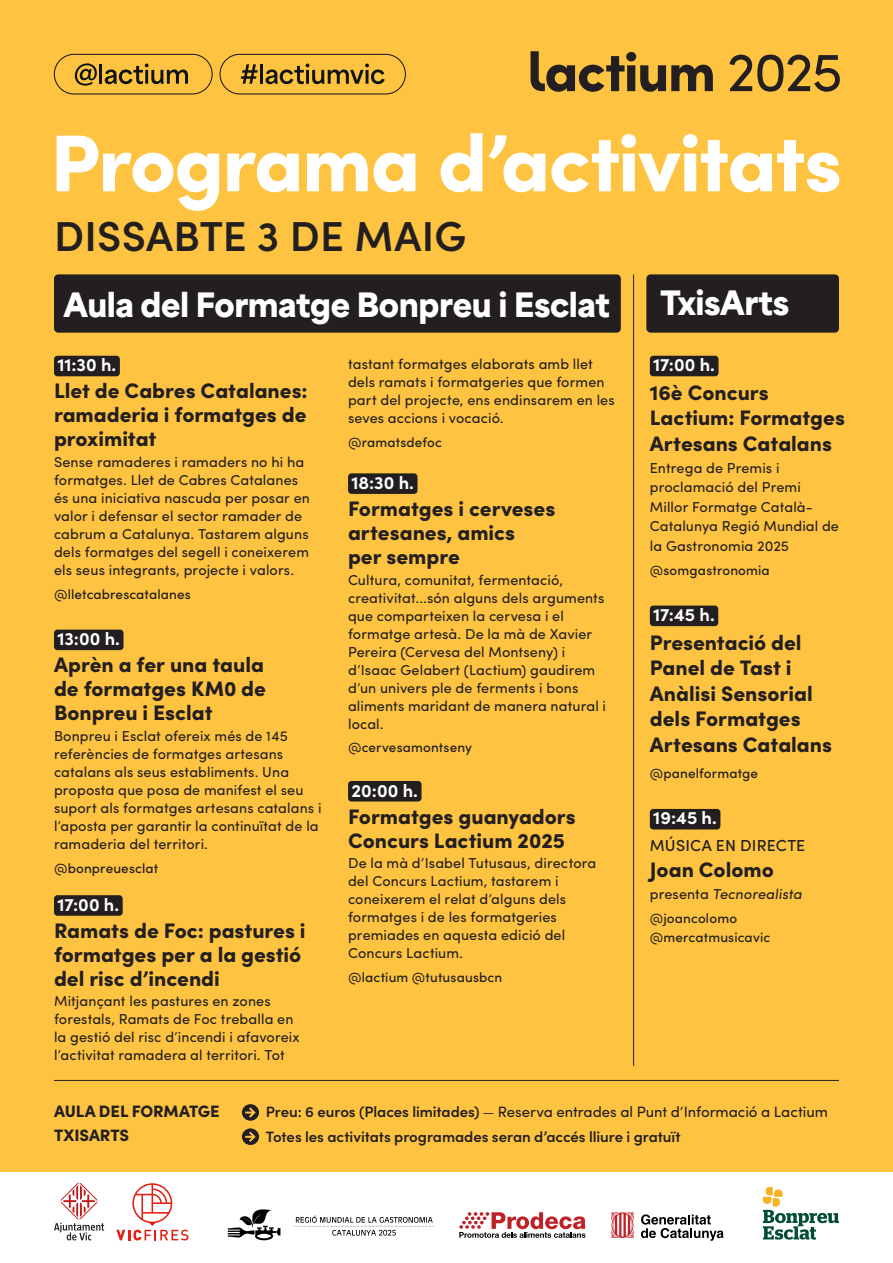
<style>
.page{position:relative;width:893px;height:1263px;background:#fff}
.page>*{position:absolute;margin:0;border:0;box-sizing:border-box;transform-origin:0 0}
.t1{font:900 80.7px "Sofia Pro";letter-spacing:-.025em;color:#fff}
.t2{font:900 55.2px "Sofia Pro";letter-spacing:-.03em;color:#231f20}
.t3{font:600 42px "Sofia Pro";letter-spacing:.005em;color:#231f20}
.t4{font:900 31.5px "Area Normal";letter-spacing:-.015em;color:#fff}
.t5{font:900 21px/24px "Sofia Pro";color:#231f20}
.t6{font:700 18px "Sofia Pro";color:#fff}
.t7{font:900 16.5px "Sofia Pro";letter-spacing:-.005em;color:#231f20}
.t8{font:500 15.9px "Sofia Pro";letter-spacing:.01em;color:#231f20}
.t9{font:15px "Sofia Pro";letter-spacing:-.005em;color:#231f20}
.t10{font:600 15px "Sofia Pro";letter-spacing:-.005em;color:#231f20}
.t11{font:14.4px/18px "Sofia Pro";letter-spacing:.01em;color:#231f20}
.t12{font:500 13.5px/19.5px "Sofia Pro";letter-spacing:.01em;color:#231f20}
.s1{font-weight:400}
.s2{font-weight:600}
.s3{font-weight:300}
</style>
<div class="page">
<div style="left:0;top:0;width:893px;height:1171px;background:#fec340"></div>
<div style="left:54px;top:356px;width:66px;height:20px;background:#231f20;border-radius:3px"></div>
<div style="left:54px;top:630px;width:69px;height:20px;background:#231f20;border-radius:3px"></div>
<div style="left:54px;top:895px;width:69px;height:21px;background:#231f20;border-radius:3px"></div>
<div style="left:348px;top:473px;width:69px;height:21px;background:#231f20;border-radius:3px"></div>
<div style="left:348px;top:781px;width:74px;height:20px;background:#231f20;border-radius:3px"></div>
<div style="left:242px;top:1104px;width:17px;height:17px;background:#231f20;border-radius:50%"></div>
<svg style="left:245px;top:1107px;width:11px;height:11px"></svg>
<svg style="left:242px;top:1128px;width:17px;height:17px"></svg>
<svg style="left:245px;top:1132px;width:11px;height:10px"></svg>
<hr style="left:54px;top:1080px;width:785px;height:1px;background:#231f20">
<div style="left:54px;top:54px;width:158px;height:40px;border:1px solid #101414;border-radius:20px"></div>
<svg style="left:75px;top:63px;width:22px;height:23px"></svg>
<hr style="left:99px;top:64px;width:3px;height:20px;background:#101414">
<svg style="left:105px;top:64px;width:83px;height:20px"></svg>
<div style="left:220px;top:54px;width:186px;height:40px;border:1px solid #101414;border-radius:20px"></div>
<svg style="left:241px;top:64px;width:17px;height:20px"></svg>
<hr style="left:260px;top:64px;width:3px;height:20px;background:#101414">
<svg style="left:266px;top:64px;width:119px;height:20px"></svg>
<svg style="left:763px;top:1187px;width:76px;height:52px"></svg>
<svg style="left:54px;top:1182px;width:50px;height:58px"></svg>
<svg style="left:116px;top:1183px;width:72px;height:57px"></svg>
<svg style="left:611px;top:1212px;width:23px;height:26px"></svg>
<svg style="left:641px;top:1214px;width:82px;height:27px"></svg>
<svg style="left:228px;top:1209px;width:52px;height:31px"></svg>
<svg style="left:294px;top:1215px;width:140px;height:20px"></svg>
<svg style="left:459px;top:1212px;width:126px;height:26px"></svg>
<hr style="left:633px;top:274px;width:1px;height:792px;background:#231f20">
<div style="left:54px;top:274px;width:567px;height:59px;background:#231f20;border-radius:4px"></div>
<div style="left:646px;top:274px;width:193px;height:59px;background:#231f20;border-radius:4px"></div>
<div style="left:650px;top:356px;width:68px;height:20px;background:#231f20;border-radius:3px"></div>
<div style="left:650px;top:606px;width:68px;height:20px;background:#231f20;border-radius:3px"></div>
<div style="left:650px;top:809px;width:70px;height:20px;background:#231f20;border-radius:3px"></div>
<p class="t2" style="left:527px;top:28px;width:317px">lactium <span class="s1">2025</span></p>
<p class="t1" style="left:50px;top:100px;width:793px">Programa d’activitats</p>
<p class="t3" style="left:54px;top:205px;width:414px">DISSABTE 3 DE MAIG</p>
<p class="t4" style="left:64px;top:276px;width:548px">Aula del Formatge Bonpreu i Esclat</p>
<p class="t4" style="left:660px;top:274px;width:130px">TxisArts</p>
<p class="t6" style="left:57px;top:351px;width:60px">11:30 h.</p>
<p class="t5" style="left:54px;top:377px;width:255px;text-align:justify">Llet de Cabres Catalanes: ramaderia i formatges de proximitat</p>
<p class="t11" style="left:54px;top:452px;width:257px">Sense ramaderes i ramaders no hi ha formatges. Llet de Cabres Catalanes és una iniciativa nascuda per posar en valor i defensar el sector ramader de cabrum a Catalunya. Tastarem alguns dels formatges del segell i coneixerem els seus integrants, projecte i valors.</p>
<p class="t12" style="left:54px;top:583px;width:138px">@lletcabrescatalanes</p>
<p class="t6" style="left:57px;top:625px;width:64px">13:00 h.</p>
<p class="t5" style="left:54px;top:651px;width:214px;text-align:justify">Aprèn a fer una taula de formatges KM0 de Bonpreu i Esclat</p>
<p class="t11" style="left:54px;top:726px;width:269px">Bonpreu i Esclat ofereix més de 145 referències de formatges artesans catalans als seus establiments. Una proposta que posa de manifest el seu suport als formatges artesans catalans i l’aposta per garantir la continuïtat de la ramaderia del territori.</p>
<p class="t12" style="left:54px;top:857px;width:106px">@bonpreuesclat</p>
<p class="t6" style="left:57px;top:890px;width:63px">17:00 h.</p>
<p class="t5" style="left:54px;top:916px;width:253px">Ramats de Foc: pastures i formatges per a la gestió del risc d’incendi</p>
<p class="t11" style="left:54px;top:991px;width:247px">Mitjançant les pastures en zones forestals, Ramats de Foc treballa en la gestió del risc d’incendi i afavoreix l’activitat ramadera al territori. Tot</p>
<p class="t11" style="left:348px;top:354px;width:268px">tastant formatges elaborats amb llet dels ramats i formatgeries que formen part del projecte, ens endinsarem en les seves accions i vocació.</p>
<p class="t12" style="left:348px;top:432px;width:96px">@ramatsdefoc</p>
<p class="t6" style="left:351px;top:469px;width:64px">18:30 h.</p>
<p class="t5" style="left:348px;top:495px;width:209px">Formatges i cerveses artesanes, amics<br>per sempre</p>
<p class="t11" style="left:348px;top:569px;width:259px">Cultura, comunitat, fermentació, creativitat...són alguns dels arguments que comparteixen la cervesa i el formatge artesà. De la mà de Xavier<br>Pereira (Cervesa del Montseny) i d’Isaac Gelabert (Lactium) gaudirem d’un univers ple de ferments i bons aliments maridant de manera natural i local.</p>
<p class="t12" style="left:348px;top:737px;width:125px">@cervesamontseny</p>
<p class="t6" style="left:351px;top:776px;width:68px">20:00 h.</p>
<p class="t5" style="left:348px;top:802px;width:229px">Formatges guanyadors<br>Concurs Lactium 2025</p>
<p class="t11" style="left:348px;top:853px;width:250px">De la mà d’Isabel Tutusaus, directora del Concurs Lactium, tastarem i coneixerem el relat d’alguns dels formatges i de les formatgeries premiades en aquesta edició del<br>Concurs Lactium.</p>
<p class="t12" style="left:348px;top:967px;width:156px">@lactium @tutusausbcn</p>
<p class="t6" style="left:653px;top:351px;width:63px">17:00 h.</p>
<p class="t5" style="left:650px;top:378px;width:197px;line-height:25.5px">16è Concurs<br>Lactium: Formatges<br>Artesans Catalans</p>
<p class="t11" style="left:650px;top:457px;width:191px;line-height:19.5px">Entrega de Premis i proclamació del Premi<br>Millor Formatge Català-<br>Catalunya Regió Mundial de la Gastronomia 2025</p>
<p class="t12" style="left:650px;top:559px;width:121px">@somgastronomia</p>
<p class="t6" style="left:653px;top:601px;width:63px">17:45 h.</p>
<p class="t5" style="left:650px;top:628px;width:184px;line-height:25.5px">Presentació del<br>Panel de Tast i<br>Anàlisi Sensorial dels Formatges<br>Artesans Catalans</p>
<p class="t12" style="left:650px;top:763px;width:110px">@panelformatge</p>
<p class="t6" style="left:653px;top:804px;width:65px">19:45 h.</p>
<p class="t8" style="left:650px;top:834px;width:157px">MÚSICA EN DIRECTE</p>
<p class="t5" style="left:650px;top:855px;width:125px">Joan Colomo</p>
<p class="t11" style="left:650px;top:884px;width:156px">p res e nta Tecnorealista</p>
<p class="t12" style="left:650px;top:907px;width:122px">@joancolomo @mercatmusicavic</p>
<p class="t7" style="left:54px;top:1098px;width:167px">AULA DEL FORMATGE</p>
<p class="t7" style="left:54px;top:1122px;width:77px">TXISARTS</p>
<p class="t9" style="left:266px;top:1100px;width:564px"><span class="s2">Preu: 6 euros (Places limitades)</span> <span class="s3">—</span> Reserva entrades al Punt d’Informació a Lactium</p>
<p class="t10" style="left:266px;top:1125px;width:416px">Totes les activitats programades seran d’accés lliure i gratuït</p>
</div>
